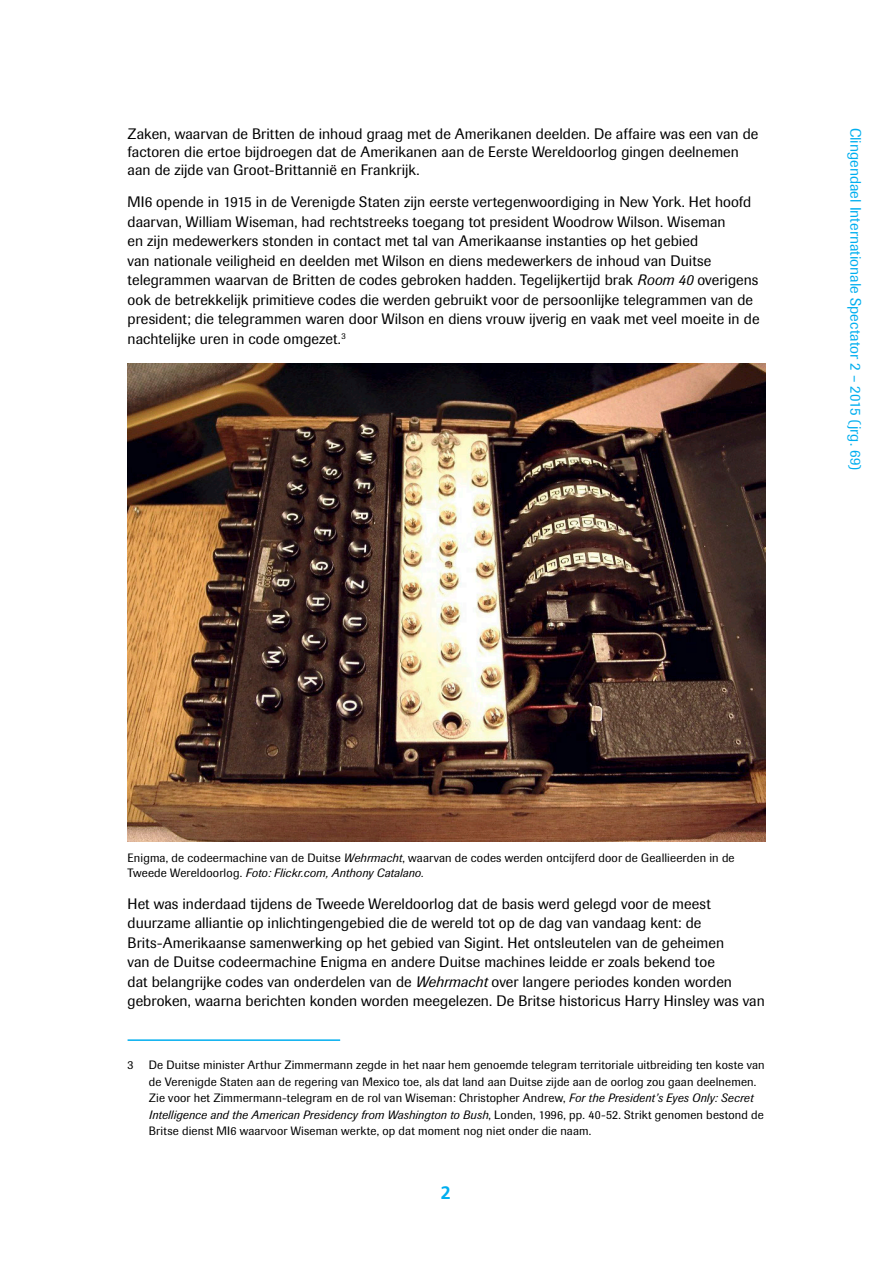
<style>
.page{position:relative;width:893px;height:1263px;background:#fff}
.page>*{position:absolute;margin:0;border:0;box-sizing:border-box;transform-origin:0 0}
.t1{font:700 18px "Frutiger";color:#00aeef}
.P_first{font:15px/19.5px "Imago";letter-spacing:.005em;color:#000}
.t2{font:15px "Imago";letter-spacing:.005em;color:#00aeef}
.Footnote{font:12px/16.5px "Imago";letter-spacing:.01em;color:#000}
.Caption_F{font:12px/14.4px "Imago";letter-spacing:.01em;color:#000}
.s1{font-style:italic}
</style>
<div class="page">
<img style="left:128px;top:363px;width:637px;height:478px">
<hr style="left:128px;top:1039px;width:212px;height:2px;background:#00aeef">
<p class="P_first" style="left:128px;top:125px;width:632px;line-height:18px">Zaken, waarvan de Britten de inhoud graag met de Amerikanen deelden. De affaire was een van de factoren die ertoe bijdroegen dat de Amerikanen aan de Eerste Wereldoorlog gingen deelnemen aan de zijde van Groot-Brittannië en Frankrijk.</p>
<p class="P_first" style="left:128px;top:192px;width:633px">MI6 opende in 1915 in de Verenigde Staten zijn eerste vertegenwoordiging in New York. Het hoofd daarvan, William Wiseman, had rechtstreeks toegang tot president Woodrow Wilson. Wiseman<br>en zijn medewerkers stonden in contact met tal van Amerikaanse instanties op het gebied<br>van nationale veiligheid en deelden met Wilson en diens medewerkers de inhoud van Duitse telegrammen waarvan de Britten de codes gebroken hadden. Tegelijkertijd brak <span class="s1">Room 40</span> overigens ook de betrekkelijk primitieve codes die werden gebruikt voor de persoonlijke telegrammen van de president; die telegrammen waren door Wilson en diens vrouw ijverig en vaak met veel moeite in de nachtelijke uren in code omgezet.<sup>3</sup></p>
<p class="t2" style="left:864px;top:128px;width:344px;rotate:90deg">Clingendael Internationale Spectator 2 – 2015 (jrg. 69)</p>
<p class="Caption_F" style="left:128px;top:851px;width:609px">Enigma, de codeermachine van de Duitse <span class="s1">Wehrmacht</span>, waarvan de codes werden ontcijferd door de Geallieerden in de<br>Tweede Wereldoorlog. <span class="s1">Foto: Flickr.com, Anthony Catalano.</span></p>
<p class="P_first" style="left:128px;top:894px;width:639px">Het was inderdaad tijdens de Tweede Wereldoorlog dat de basis werd gelegd voor de meest duurzame alliantie op inlichtingengebied die de wereld tot op de dag van vandaag kent: de Brits-Amerikaanse samenwerking op het gebied van Sigint. Het ontsleutelen van de geheimen<br>van de Duitse codeermachine Enigma en andere Duitse machines leidde er zoals bekend toe<br>dat belangrijke codes van onderdelen van de <span class="s1">Wehrmacht</span> over langere periodes konden worden gebroken, waarna berichten konden worden meegelezen. De Britse historicus Harry Hinsley was van</p>
<p class="Footnote" style="left:128px;top:1057px;width:7px">3</p>
<p class="Footnote" style="left:149px;top:1057px;width:617px">De Duitse minister Arthur Zimmermann zegde in het naar hem genoemde telegram territoriale uitbreiding ten koste van de Verenigde Staten aan de regering van Mexico toe, als dat land aan Duitse zijde aan de oorlog zou gaan deelnemen.<br>Zie voor het Zimmermann-telegram en de rol van Wiseman: Christopher Andrew, <span class="s1">For the President’s Eyes Only: Secret Intelligence and the American Presidency from Washington to Bush</span>, Londen, 1996, pp. 40-52. Strikt genomen bestond de Britse dienst MI6 waarvoor Wiseman werkte, op dat moment nog niet onder die naam.</p>
<p class="t1" style="left:441px;top:1182px;width:12px">2</p>
</div>
